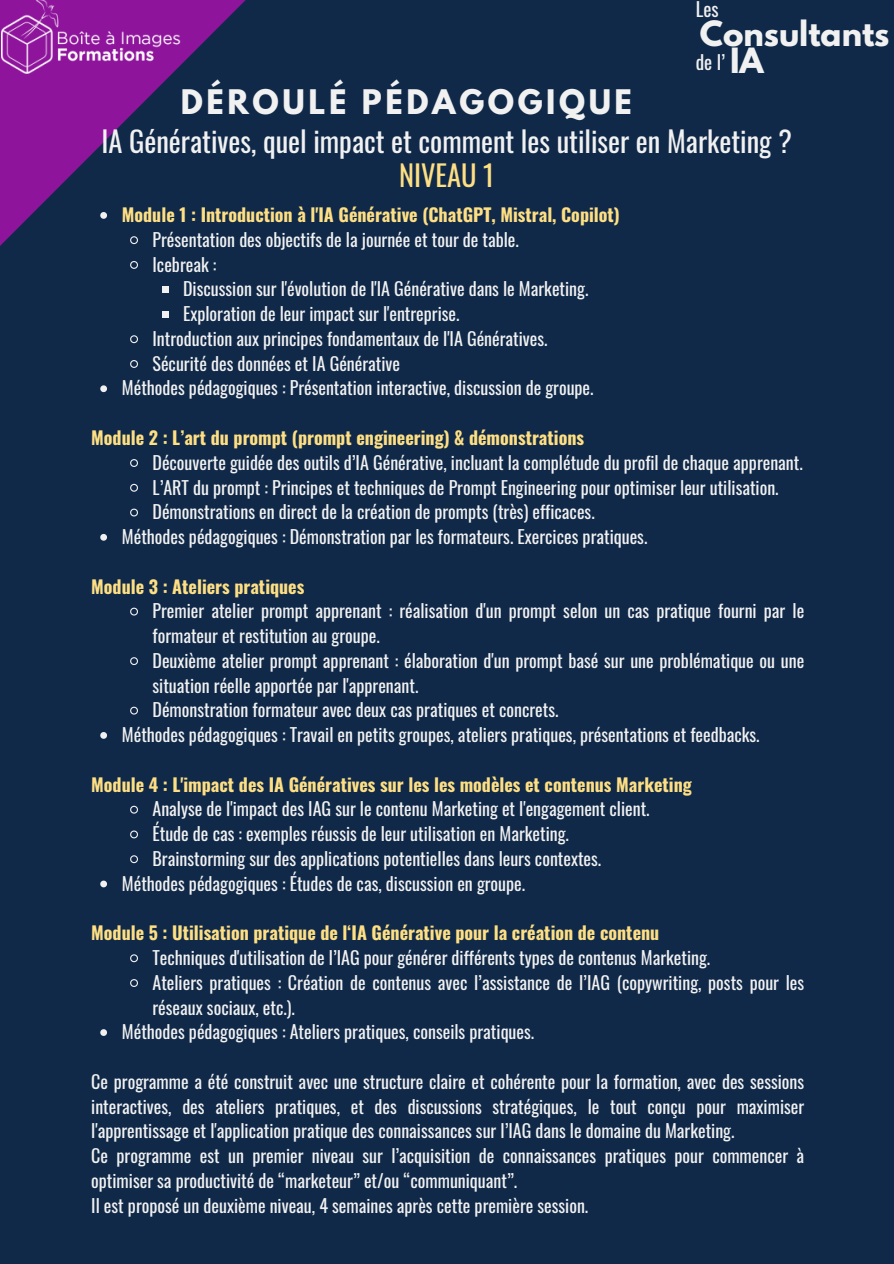
<style>
.page{position:relative;width:894px;height:1264px;background:#fff}
.page>*{position:absolute;margin:0;border:0;box-sizing:border-box;transform-origin:0 0}
.t1{font:700 30.75px/27.2px "League Spartan";color:#f1f1f1}
.t2{font:700 30px "League Spartan";letter-spacing:.12em;color:#f1f1f1}
.t3{font:28.5px "Oswald";color:#f1f1f1}
.t4{font:28.5px "Oswald";color:#fedf83}
.t5{font:19.2px "Oswald";color:#f1f1f1}
.t6{font:18px/24.8px "Oswald";color:#f1f1f1}
.t7{font:700 18px "Oswald";color:#fedf83}
</style>
<div class="page">
<div style="left:0;top:0;width:893px;height:1263px;background:#102949"></div>
<svg style="left:0;top:0;width:246px;height:246px"></svg>
<svg style="left:100px;top:212px;width:7px;height:7px"></svg>
<svg style="left:129px;top:235px;width:10px;height:10px"></svg>
<svg style="left:130px;top:261px;width:8px;height:8px"></svg>
<div style="left:162px;top:286px;width:7px;height:7px;background:#f1f1f1"></div>
<div style="left:162px;top:311px;width:7px;height:7px;background:#f1f1f1"></div>
<svg style="left:130px;top:335px;width:8px;height:9px"></svg>
<svg style="left:130px;top:360px;width:8px;height:8px"></svg>
<svg style="left:100px;top:385px;width:7px;height:7px"></svg>
<svg style="left:130px;top:459px;width:8px;height:8px"></svg>
<svg style="left:130px;top:483px;width:8px;height:9px"></svg>
<svg style="left:130px;top:508px;width:8px;height:9px"></svg>
<svg style="left:100px;top:534px;width:7px;height:6px"></svg>
<svg style="left:130px;top:607px;width:8px;height:9px"></svg>
<svg style="left:130px;top:657px;width:8px;height:8px"></svg>
<svg style="left:130px;top:706px;width:8px;height:9px"></svg>
<svg style="left:100px;top:732px;width:7px;height:6px"></svg>
<svg style="left:130px;top:805px;width:8px;height:9px"></svg>
<svg style="left:130px;top:830px;width:8px;height:9px"></svg>
<svg style="left:130px;top:855px;width:8px;height:9px"></svg>
<svg style="left:100px;top:880px;width:7px;height:7px"></svg>
<svg style="left:130px;top:954px;width:8px;height:9px"></svg>
<svg style="left:130px;top:979px;width:8px;height:8px"></svg>
<svg style="left:100px;top:1029px;width:7px;height:6px"></svg>
<img style="left:2px;top:0;width:179px;height:73px">
<h2 class="t2" style="left:181px;top:87px;width:452px">DÉROULÉ PÉDAGOGIQUE</h2>
<p class="t5" style="left:695px;top:-5px;width:24px">Les</p>
<h1 class="t1" style="left:729px;top:24px;width:161px;text-indent:-30px">Consultants<br>IA</h1>
<p class="t5" style="left:695px;top:47px;width:31px">de l’</p>
<h3 class="t3" style="left:101px;top:119px;width:691px">IA Génératives, quel impact et comment les utiliser en Marketing ?</h3>
<h3 class="t4" style="left:399px;top:153px;width:97px">NIVEAU 1</h3>
<p class="t7" style="left:122px;top:201px;width:499px">Module 1 : Introduction à l'IA Générative (ChatGPT, Mistral, Copilot)</p>
<p class="t6" style="left:152px;top:226px;width:368px">Présentation des objectifs de la journée et tour de table.<br>Icebreak :</p>
<p class="t6" style="left:183px;top:276px;width:406px">Discussion sur l'évolution de l'IA Générative dans le Marketing.</p>
<p class="t6" style="left:183px;top:301px;width:278px">Exploration de leur impact sur l'entreprise.</p>
<p class="t6" style="left:152px;top:325px;width:396px">Introduction aux principes fondamentaux de l'IA Génératives.</p>
<p class="t6" style="left:152px;top:350px;width:249px">Sécurité des données et IA Générative</p>
<p class="t6" style="left:122px;top:375px;width:473px">Méthodes pédagogiques : Présentation interactive, discussion de groupe.</p>
<p class="t7" style="left:91px;top:423px;width:494px">Module 2 : L’art du prompt (prompt engineering) &amp; démonstrations</p>
<p class="t6" style="left:152px;top:449px;width:651px">Découverte guidée des outils d’IA Générative, incluant la complétude du profil de chaque apprenant.</p>
<p class="t6" style="left:152px;top:474px;width:627px">L’ART du prompt : Principes et techniques de Prompt Engineering pour optimiser leur utilisation.</p>
<p class="t6" style="left:152px;top:499px;width:443px">Démonstrations en direct de la création de prompts (très) efficaces.</p>
<p class="t6" style="left:122px;top:523px;width:527px">Méthodes pédagogiques : Démonstration par les formateurs. Exercices pratiques.</p>
<p class="t7" style="left:91px;top:572px;width:214px">Module 3 : Ateliers pratiques</p>
<p class="t6" style="left:152px;top:598px;width:653px">Premier atelier prompt apprenant : réalisation d'un prompt selon un cas pratique fourni par le</p>
<p class="t6" style="left:152px;top:622px;width:229px">formateur et restitution au groupe.</p>
<p class="t6" style="left:152px;top:647px;width:653px">Deuxième atelier prompt apprenant : élaboration d'un prompt basé sur une problématique ou une</p>
<p class="t6" style="left:152px;top:672px;width:267px">situation réelle apportée par l'apprenant.</p>
<p class="t6" style="left:152px;top:697px;width:407px">Démonstration formateur avec deux cas pratiques et concrets.</p>
<p class="t6" style="left:122px;top:721px;width:639px">Méthodes pédagogiques : Travail en petits groupes, ateliers pratiques, présentations et feedbacks.</p>
<p class="t7" style="left:91px;top:770px;width:602px">Module 4 : L'impact des IA Génératives sur les les modèles et contenus Marketing</p>
<p class="t6" style="left:152px;top:796px;width:498px">Analyse de l'impact des IAG sur le contenu Marketing et l'engagement client.</p>
<p class="t6" style="left:152px;top:820px;width:418px">Étude de cas : exemples réussis de leur utilisation en Marketing.</p>
<p class="t6" style="left:152px;top:845px;width:450px">Brainstorming sur des applications potentielles dans leurs contextes.</p>
<p class="t6" style="left:122px;top:870px;width:404px">Méthodes pédagogiques : Études de cas, discussion en groupe.</p>
<p class="t7" style="left:91px;top:918px;width:569px">Module 5 : Utilisation pratique de l‘IA Générative pour la création de contenu</p>
<p class="t6" style="left:152px;top:944px;width:559px">Techniques d'utilisation de l’IAG pour générer différents types de contenus Marketing.</p>
<p class="t6" style="left:152px;top:969px;width:653px">Ateliers pratiques : Création de contenus avec l’assistance de l’IAG (copywriting, posts pour les</p>
<p class="t6" style="left:152px;top:994px;width:144px">réseaux sociaux, etc.).</p>
<p class="t6" style="left:122px;top:1018px;width:414px">Méthodes pédagogiques : Ateliers pratiques, conseils pratiques.</p>
<p class="t6" style="left:91px;top:1068px;width:714px">Ce programme a été construit avec une structure claire et cohérente pour la formation, avec des sessions interactives, des ateliers pratiques, et des discussions stratégiques, le tout conçu pour maximiser l'apprentissage et l'application pratique des connaissances sur l’IAG dans le domaine du Marketing.<br>Ce programme est un premier niveau sur l’acquisition de connaissances pratiques pour commencer à optimiser sa productivité de “marketeur” et/ou “communiquant”.<br>Il est proposé un deuxième niveau, 4 semaines après cette première session.</p>
</div>
